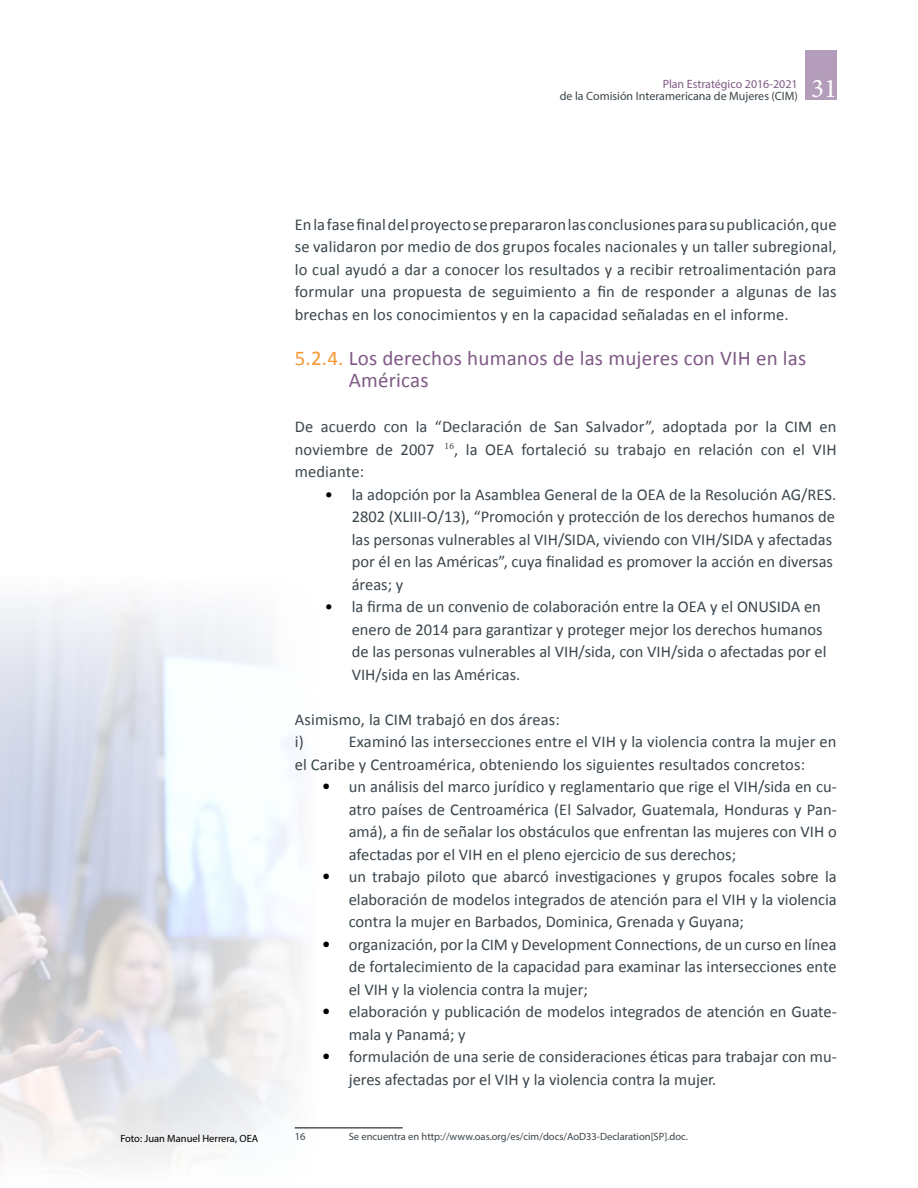
<style>
.page{position:relative;width:918px;height:1188px;background:#fff}
.page>*{position:absolute;margin:0;border:0;box-sizing:border-box;transform-origin:0 0}
.t1{font:27px "Minion Pro";color:#fff}
.t2{font:21px/22.5px "Calibri";letter-spacing:.01em;color:#7f5a85}
.t3{font:16.5px/22.5px "Calibri";color:#3a454c}
.t4{font:12px "Myriad Pro";color:#3a454c}
.t5{font:12px "Myriad Pro";color:#7f5a85}
.t6{font:10.5px "Myriad Pro";color:#3a454c}
.t7{font:10.5px "Myriad Pro";color:#000}
.s1{color:#f79833}
.s2{color:#000}
.s3{font-size:18px;color:#000}
</style>
<div class="page">
<div style="left:805px;top:50px;width:32px;height:50px;background:#b39dba"></div>
<img style="left:0;top:599px;width:318px;height:566px">
<hr style="left:295px;top:1128px;width:108px;height:1px;background:#000">
<p class="t5" style="left:663px;top:77px;width:137px">Plan Estratégico 2016-2021</p>
<p class="t4" style="left:560px;top:89px;width:239px">de la Comisión Interamericana de Mujeres (CIM)</p>
<h1 class="t1" style="left:811px;top:71px;width:27px">31</h1>
<p class="t3" style="left:295px;top:213px;width:543px;text-align:justify">En la fase final del proyecto se prepararon las conclusiones para su publicación, que se validaron por medio de dos grupos focales nacionales y un taller subregional, lo cual ayudó a dar a conocer los resultados y a recibir retroalimentación para formular una propuesta de seguimiento a fin de responder a algunas de las brechas en los conocimientos y en la capacidad señaladas en el informe.</p>
<p class="t2" style="left:349px;top:346px;width:459px;text-indent:-54px"><span class="s1">5.2.4.</span> Los derechos humanos de las mujeres con VIH en las<br>Américas</p>
<p class="t3" style="left:295px;top:415px;width:543px;text-align:justify">De acuerdo con la “Declaración de San Salvador”, adoptada por la CIM en noviembre de 2007<sub>10</sub><sup>16</sup>, la OEA fortaleció su trabajo en relación con el VIH mediante:</p>
<p class="t3" style="left:352px;top:483px;width:486px;text-indent:-27px"><span class="s2">•</span> la adopción por la Asamblea General de la OEA de la Resolución AG/RES.<br>2802 (XLIII-O/13), “Promoción y protección de los derechos humanos de las personas vulnerables al VIH/SIDA, viviendo con VIH/SIDA y afectadas por él en las Américas”, cuya finalidad es promover la acción en diversas áreas; y</p>
<p class="t3" style="left:352px;top:595px;width:476px;text-indent:-27px"><span class="s2">•</span> la firma de un convenio de colaboración entre la OEA y el ONUSIDA en enero de 2014 para garantizar y proteger mejor los derechos humanos de las personas vulnerables al VIH/sida, con VIH/sida o afectadas por el VIH/sida en las Américas.</p>
<p class="t3" style="left:295px;top:708px;width:267px">Asimismo, la CIM trabajó en dos áreas: i)</p>
<p class="t3" style="left:295px;top:730px;width:543px;text-indent:54px">Examinó las intersecciones entre el VIH y la violencia contra la mujer en el Caribe y Centroamérica, obteniendo los siguientes resultados concretos:</p>
<p class="t3" style="left:349px;top:775px;width:490px;text-align:justify;text-indent:-27px"><span class="s3">•</span> un análisis del marco jurídico y reglamentario que rige el VIH/sida en cu&shy;atro países de Centroamérica (El Salvador, Guatemala, Honduras y Pan&shy;amá), a fin de señalar los obstáculos que enfrentan las mujeres con VIH o afectadas por el VIH en el pleno ejercicio de sus derechos;</p>
<p class="t3" style="left:349px;top:865px;width:489px;text-align:justify;text-indent:-27px"><span class="s3">•</span> un trabajo piloto que abarcó investigaciones y grupos focales sobre la elaboración de modelos integrados de atención para el VIH y la violencia contra la mujer en Barbados, Dominica, Grenada y Guyana;</p>
<p class="t3" style="left:349px;top:933px;width:489px;text-align:justify;text-indent:-27px"><span class="s3">•</span> organización, por la CIM y Development Connections, de un curso en línea de fortalecimiento de la capacidad para examinar las intersecciones ente el VIH y la violencia contra la mujer;</p>
<p class="t3" style="left:349px;top:1000px;width:490px;text-indent:-27px"><span class="s3">•</span> elaboración y publicación de modelos integrados de atención en Guate&shy;mala y Panamá; y</p>
<p class="t3" style="left:349px;top:1045px;width:490px;text-indent:-27px"><span class="s3">•</span> formulación de una serie de consideraciones éticas para trabajar con mu&shy;jeres afectadas por el VIH y la violencia contra la mujer.</p>
<p class="t7" style="left:120px;top:1132px;width:139px">Foto: Juan Manuel Herrera, OEA</p>
<p class="t6" style="left:295px;top:1130px;width:12px">16</p>
<p class="t6" style="left:349px;top:1130px;width:341px">Se encuentra en http://www.oas.org/es/cim/docs/AoD33-Declaration[SP].doc.</p>
</div>
